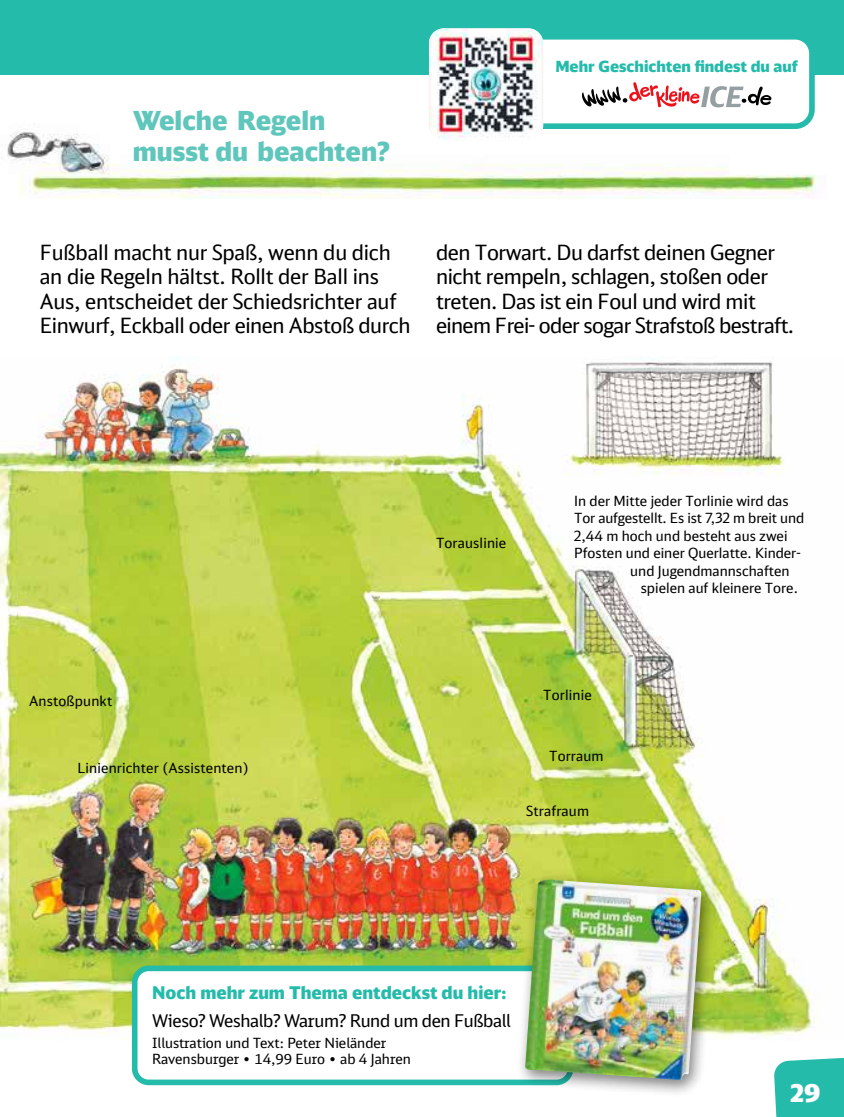
<style>
.page{position:relative;width:844px;height:1117px;background:#fff}
.page>*{position:absolute;margin:0;border:0;box-sizing:border-box;transform-origin:0 0}
.t1{font:900 26.25px/31.5px "DB Head";color:#5fc6bc}
.t2{font:900 24.5px "DB Head";color:#fff}
.t3{font:21px/24.5px "DB Head";letter-spacing:-.02em;color:#000}
.t4{font:17.5px "DB Head Alternate";letter-spacing:-.02em;color:#000}
.t5{font:900 17.5px "DB Head";color:#24bbab}
.t6{font:900 15.4px "DB Head";color:#24bbab}
.t7{font:14px "DB Head";color:#000}
.t8{font:14px/16.8px "DB Head Alternate";color:#000}
</style>
<div class="page">
<img style="left:0;top:356px;width:814px;height:683px">
<div style="left:135px;top:968px;width:435px;height:114px;background:#fff;border-radius:14px"></div>
<div style="left:132px;top:965px;width:441px;height:119px;border:6px solid #24bbab;border-radius:14px"></div>
<div style="left:515px;top:872px;width:201px;height:225px;background:#000;opacity:.5"></div>
<img style="left:525px;top:879px;width:176px;height:200px">
<img style="left:7px;top:84px;width:814px;height:115px">
<div style="left:0;top:0;width:843px;height:74px;background:#24bbab"></div>
<div style="left:516px;top:37px;width:295px;height:89px;background:#fff;border-radius:17px"></div>
<div style="left:513px;top:34px;width:301px;height:95px;border:6px solid #24bbab;border-radius:17px"></div>
<svg style="left:582px;top:82px;width:189px;height:25px"></svg>
<img style="left:429px;top:28px;width:114px;height:112px">
<div style="left:774px;top:1058px;width:69px;height:58px;background:#24bbab"></div>
<p class="t1" style="left:133px;top:104px;width:259px">Welche Regeln musst du beachten?</p>
<p class="t6" style="left:555px;top:57px;width:244px">Mehr Geschichten findest du auf</p>
<p class="t3" style="left:40px;top:239px;width:372px">Fußball macht nur Spaß, wenn du dich an die Regeln hältst. Rollt der Ball ins Aus, entscheidet der Schiedsrichter auf Einwurf, Eckball oder einen Abstoß durch</p>
<p class="t3" style="left:436px;top:239px;width:359px">den Torwart. Du darfst deinen Gegner nicht rempeln, schlagen, stoßen oder treten. Das ist ein Foul und wird mit einem Frei- oder sogar Strafstoß bestraft.</p>
<p class="t7" style="left:29px;top:691px;width:84px">Anstoßpunkt</p>
<p class="t7" style="left:78px;top:759px;width:172px">Linienrichter (Assistenten)</p>
<p class="t7" style="left:436px;top:534px;width:72px">Torauslinie</p>
<p class="t7" style="left:574px;top:492px;width:216px">In der Mitte jeder Torlinie wird das</p>
<p class="t7" style="left:574px;top:509px;width:231px">Tor aufgestellt. Es ist 7,32 m breit und</p>
<p class="t7" style="left:574px;top:527px;width:215px">2,44 m hoch und besteht aus zwei</p>
<p class="t7" style="left:574px;top:544px;width:228px">Pfosten und einer Querlatte. Kinder-</p>
<p class="t7" style="left:630px;top:562px;width:161px">und Jugendmannschaften</p>
<p class="t7" style="left:640px;top:579px;width:158px">spielen auf kleinere Tore.</p>
<p class="t7" style="left:543px;top:686px;width:50px">Torlinie</p>
<p class="t7" style="left:549px;top:747px;width:56px">Torraum</p>
<p class="t7" style="left:526px;top:802px;width:64px">Strafraum</p>
<p class="t5" style="left:152px;top:980px;width:356px">Noch mehr zum Thema entdeckst du hier:</p>
<p class="t4" style="left:152px;top:1009px;width:360px">Wieso? Weshalb? Warum? Rund um den Fußball</p>
<p class="t8" style="left:152px;top:1033px;width:260px">Illustration und Text: Peter Nieländer<br>Ravensburger • 14,99 Euro • ab 4 Jahren</p>
<p class="t2" style="left:790px;top:1077px;width:31px">29</p>
</div>
